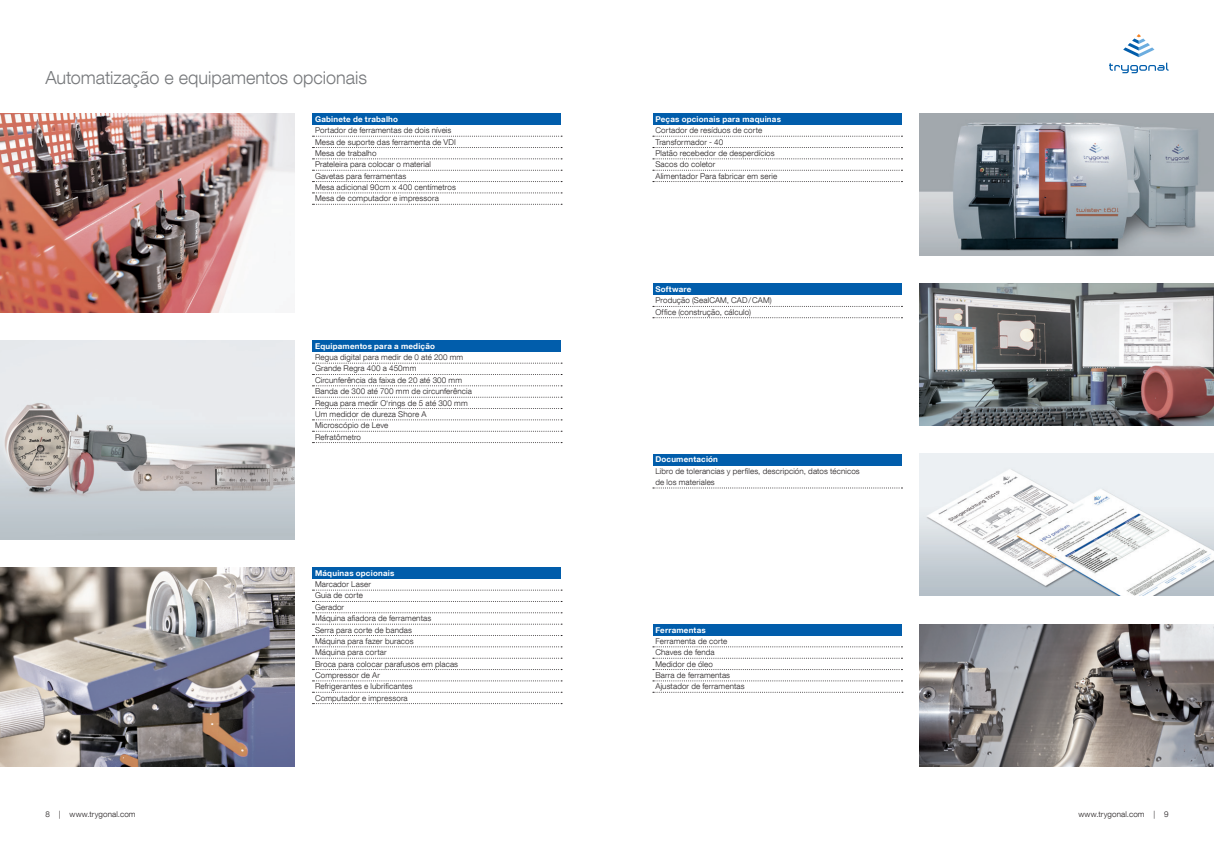
<style>
.page{position:relative;width:1214px;height:854px;background:#fff}
.page>*{position:absolute;margin:0;border:0;box-sizing:border-box;transform-origin:0 0}
.t1{font:300 18px "Helvetica Neue LT Com";letter-spacing:-.005em;color:#76787b}
.t2{font:300 8px/11.3px "Helvetica Neue LT Com";letter-spacing:.015em;color:#231f20}
.t3{font:700 8px "Helvetica Neue LT Com";letter-spacing:.025em;color:#fff}
</style>
<div class="page">
<img style="left:0;top:340px;width:295px;height:199px">
<img style="left:0;top:567px;width:295px;height:198px">
<img style="left:919px;top:113px;width:294px;height:142px">
<img style="left:919px;top:283px;width:294px;height:142px">
<img style="left:919px;top:454px;width:294px;height:141px">
<img style="left:0;top:113px;width:295px;height:199px">
<div style="left:312px;top:113px;width:249px;height:12px;background:#015dab"></div>
<svg style="left:312px;top:192px;width:250px;height:1px"></svg>
<svg style="left:312px;top:204px;width:250px;height:1px"></svg>
<svg style="left:312px;top:181px;width:250px;height:1px"></svg>
<svg style="left:312px;top:170px;width:250px;height:1px"></svg>
<svg style="left:312px;top:158px;width:250px;height:1px"></svg>
<svg style="left:312px;top:147px;width:250px;height:1px"></svg>
<svg style="left:312px;top:136px;width:250px;height:1px"></svg>
<div style="left:652px;top:283px;width:249px;height:12px;background:#015dab"></div>
<svg style="left:652px;top:317px;width:250px;height:1px"></svg>
<svg style="left:652px;top:306px;width:250px;height:1px"></svg>
<svg style="left:652px;top:158px;width:250px;height:1px"></svg>
<svg style="left:652px;top:170px;width:250px;height:1px"></svg>
<svg style="left:652px;top:181px;width:250px;height:1px"></svg>
<div style="left:652px;top:113px;width:249px;height:12px;background:#015dab"></div>
<svg style="left:652px;top:147px;width:250px;height:1px"></svg>
<svg style="left:652px;top:136px;width:250px;height:1px"></svg>
<div style="left:652px;top:454px;width:249px;height:11px;background:#015dab"></div>
<svg style="left:652px;top:487px;width:250px;height:1px"></svg>
<svg style="left:312px;top:680px;width:250px;height:1px"></svg>
<svg style="left:312px;top:691px;width:250px;height:1px"></svg>
<svg style="left:312px;top:646px;width:250px;height:1px"></svg>
<div style="left:312px;top:567px;width:249px;height:11px;background:#015dab"></div>
<svg style="left:312px;top:657px;width:250px;height:1px"></svg>
<svg style="left:312px;top:623px;width:250px;height:1px"></svg>
<svg style="left:312px;top:612px;width:250px;height:1px"></svg>
<svg style="left:312px;top:589px;width:250px;height:1px"></svg>
<div style="left:312px;top:340px;width:249px;height:11px;background:#015dab"></div>
<svg style="left:312px;top:442px;width:250px;height:1px"></svg>
<svg style="left:312px;top:430px;width:250px;height:1px"></svg>
<svg style="left:312px;top:408px;width:250px;height:1px"></svg>
<svg style="left:312px;top:419px;width:250px;height:1px"></svg>
<svg style="left:312px;top:396px;width:250px;height:1px"></svg>
<svg style="left:312px;top:385px;width:250px;height:1px"></svg>
<svg style="left:312px;top:374px;width:250px;height:1px"></svg>
<svg style="left:312px;top:362px;width:250px;height:1px"></svg>
<svg style="left:652px;top:691px;width:248px;height:1px"></svg>
<div style="left:652px;top:624px;width:249px;height:11px;background:#015dab"></div>
<svg style="left:652px;top:680px;width:250px;height:1px"></svg>
<svg style="left:652px;top:657px;width:250px;height:1px"></svg>
<svg style="left:652px;top:646px;width:250px;height:1px"></svg>
<svg style="left:1123px;top:34px;width:31px;height:23px"></svg>
<svg style="left:1109px;top:63px;width:59px;height:10px"></svg>
<img style="left:919px;top:624px;width:294px;height:141px">
<h1 class="t1" style="left:45px;top:66px;width:323px">Automatização e equipamentos opcionais</h1>
<p class="t3" style="left:315px;top:114px;width:84px">Gabinete de trabalho</p>
<p class="t2" style="left:315px;top:124px;width:142px">Portador de ferramentas de dois níveis<br>Mesa de suporte das ferramenta de VDI<br>Mesa de trabalho<br>Prateleira para colocar o material<br>Gavetas para ferramentas<br>Mesa adicional 90cm x 400 centímetros<br>Mesa de computador e impressora</p>
<p class="t3" style="left:315px;top:341px;width:121px">Equipamentos para a medição</p>
<p class="t2" style="left:315px;top:351px;width:158px">Regua digital para medir de 0 até 200 mm<br>Grande Regra 400 a 450mm<br>Circunferência da faixa de 20 até 300 mm<br>Banda de 300 até 700 mm de circunferência<br>Regua para medir O‘rings de 5 até 300 mm<br>Um medidor de dureza Shore A<br>Microscópio de Leve<br>Refratômetro</p>
<p class="t3" style="left:315px;top:567px;width:81px">Máquinas opcionais</p>
<p class="t2" style="left:315px;top:578px;width:144px">Marcador Laser<br>Guia de corte<br>Gerador<br>Máquina afiadora de ferramentas<br>Serra para corte de bandas<br>Máquina para fazer buracos<br>Máquina para cortar<br>Broca para colocar parafusos em placas<br>Compressor de Ar<br>Refrigerantes e lubrificantes<br>Computador e impressora</p>
<p class="t3" style="left:655px;top:114px;width:127px">Peças opcionais para maquinas</p>
<p class="t2" style="left:655px;top:124px;width:123px">Cortador de resíduos de corte<br>Transformador - 40<br>Platão recebedor de desperdícios<br>Sacos do coletor<br>Alimentador Para fabricar em serie</p>
<p class="t3" style="left:655px;top:284px;width:37px">Software</p>
<p class="t2" style="left:655px;top:294px;width:118px">Produção (SealCAM, CAD/CAM)<br>Office (construção, cálculo)</p>
<p class="t3" style="left:655px;top:454px;width:64px">Documentación</p>
<p class="t2" style="left:655px;top:465px;width:206px">Libro de tolerancias y perfiles, descripción, datos técnicos de los materiales</p>
<p class="t3" style="left:655px;top:624px;width:52px">Ferramentas</p>
<p class="t2" style="left:655px;top:635px;width:91px">Ferramenta de corte<br>Chaves de fenda<br>Medidor de óleo<br>Barra de ferramentas<br>Ajustador de ferramentas</p>
<p class="t2" style="left:45px;top:808px;width:92px">8 | www.trygonal.com</p>
<p class="t2" style="left:1078px;top:808px;width:92px">www.trygonal.com | 9</p>
</div>
